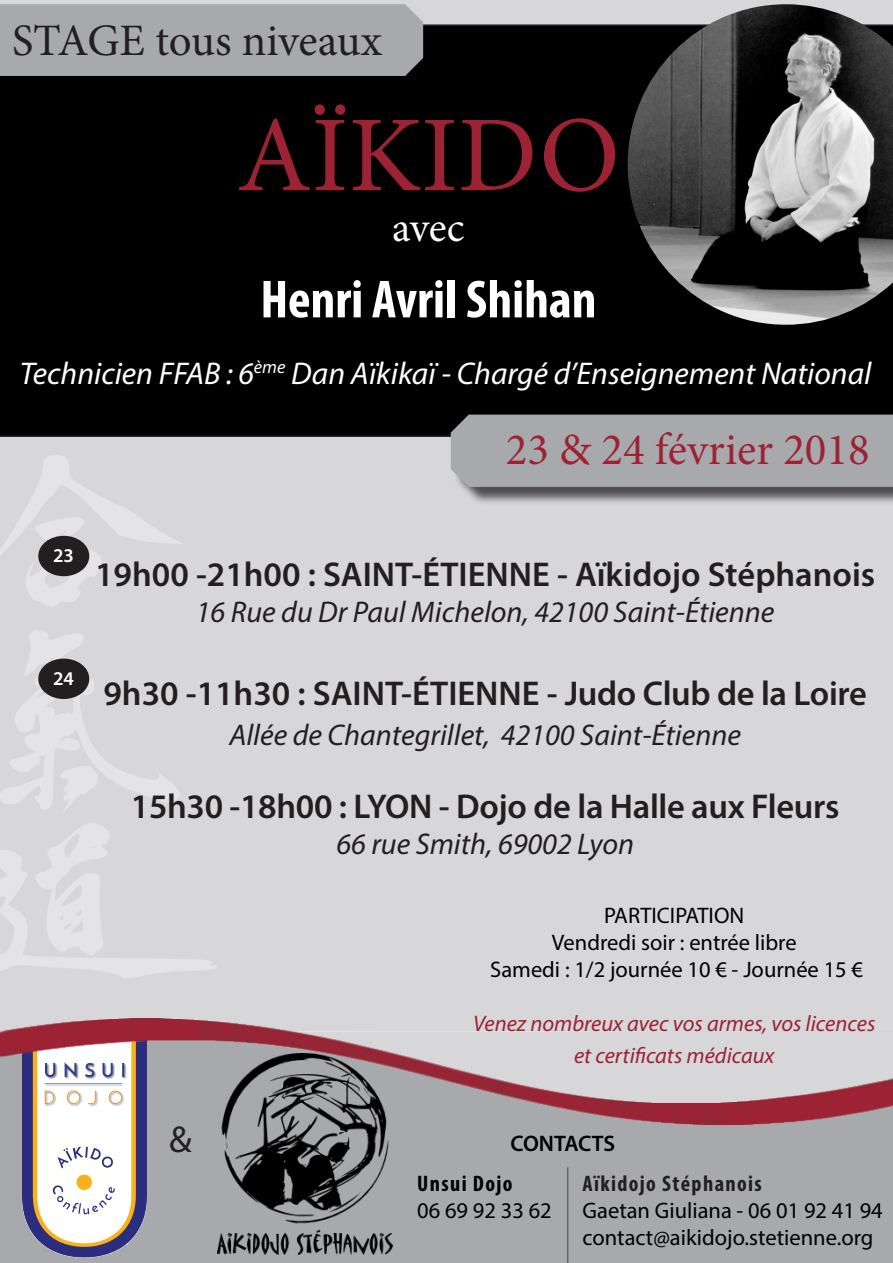
<style>
.page{position:relative;width:893px;height:1263px;background:#fff}
.page>*{position:absolute;margin:0;border:0;box-sizing:border-box;transform-origin:0 0}
.t1{font:108px "Minion Pro";color:#9d2233}
.t2{font:700 condensed 54px "Myriad Pro";color:#fff}
.t3{font:45px "Minion Pro";color:#9d2233}
.t4{font:45px "Minion Pro";letter-spacing:-.005em;color:#231f20}
.t5{font:42px "Minion Pro";color:#fff}
.t6{font:37.5px "Myriad Pro";color:#231f20}
.t7{font:600 34.5px "Myriad Pro";color:#231f20}
.t8{font:italic 31.5px "Myriad Pro";color:#fff}
.t9{font:italic 30px "Myriad Pro";color:#231f20}
.t10{font:22.5px/27px "Myriad Pro";color:#000;text-align:center}
.t11{font:italic 22.5px/32.4px "Myriad Pro";color:#9d2233;text-align:center}
.t12{font:700 condensed 22.5px "Myriad Pro";letter-spacing:.06em;color:#231f20}
.t13{font:700 condensed 22.5px "Myriad Pro";letter-spacing:.06em;color:#000}
.t14{font:600 22.5px "Myriad Pro";letter-spacing:-.01em;color:#000}
.t15{font:600 19.5px "Myriad Pro";color:#fff}
</style>
<div class="page">
<div style="left:0;top:1135px;width:893px;height:128px;background:#a8a9ad"></div>
<div style="left:0;top:0;width:893px;height:998px;background:#d7d7d9"></div>
<div style="left:0;top:24px;width:893px;height:413px;background:#000"></div>
<div style="left:453px;top:417px;width:440px;height:89px;background:#231f20;opacity:.75"></div>
<div style="left:451px;top:415px;width:442px;height:72px;background:#a8a9ad"></div>
<img style="left:0;top:455px;width:216px;height:523px">
<img style="left:22px;top:1135px;width:125px;height:128px">
<img style="left:0;top:998px;width:893px;height:137px">
<div style="left:0;top:4px;width:423px;height:72px;background:#a8a9ad"></div>
<div style="left:39px;top:536px;width:50px;height:39px;background:#231f20;border-radius:50%"></div>
<div style="left:38px;top:536px;width:51px;height:40px;border:2px solid #231f20;border-radius:50%"></div>
<div style="left:39px;top:659px;width:50px;height:39px;background:#231f20;border-radius:50%"></div>
<div style="left:38px;top:659px;width:51px;height:40px;border:2px solid #231f20;border-radius:50%"></div>
<img style="left:217px;top:1053px;width:175px;height:202px">
<img style="left:628px;top:4px;width:265px;height:321px">
<hr style="left:567px;top:1167px;width:1px;height:96px;background:#231f20">
<p class="t4" style="left:12px;top:11px;width:371px">STAGE tous niveaux</p>
<p class="t1" style="left:237px;top:83px;width:384px">AÏKIDO</p>
<p class="t5" style="left:392px;top:199px;width:74px">avec</p>
<p class="t2" style="left:260px;top:266px;width:338px">Henri Avril Shihan</p>
<p class="t8" style="left:20px;top:354px;width:853px">Technicien FFAB : 6<sup>ème</sup> Dan Aïkikaï - Chargé d’Enseignement National</p>
<p class="t3" style="left:506px;top:420px;width:365px">23 &amp; 24 février 2018</p>
<p class="t15" style="left:53px;top:543px;width:22px">23</p>
<p class="t15" style="left:53px;top:666px;width:22px">24</p>
<p class="t7" style="left:95px;top:553px;width:781px">19h00 -21h00 : SAINT-ÉTIENNE - Aïkidojo Stéphanois</p>
<p class="t9" style="left:196px;top:593px;width:580px">16 Rue du Dr Paul Michelon, 42100 Saint-Étienne</p>
<p class="t7" style="left:103px;top:671px;width:765px">9h30 -11h30 : SAINT-ÉTIENNE - Judo Club de la Loire</p>
<p class="t9" style="left:229px;top:716px;width:513px">Allée de Chantegrillet, 42100 Saint-Étienne</p>
<p class="t7" style="left:131px;top:785px;width:710px">15h30 -18h00 : LYON - Dojo de la Halle aux Fleurs</p>
<p class="t9" style="left:336px;top:826px;width:299px">66 rue Smith, 69002 Lyon</p>
<p class="t10" style="left:604px;top:901px;width:142px">PARTICIPATION</p>
<p class="t10" style="left:490px;top:928px;width:374px">Vendredi soir : entrée libre<br>Samedi : 1/2 journée 10 € - Journée 15 €</p>
<p class="t11" style="left:473px;top:1007px;width:404px">Venez nombreux avec vos armes, vos licences et certificats médicaux</p>
<p class="t6" style="left:169px;top:1116px;width:24px">&amp;</p>
<p class="t14" style="left:510px;top:1129px;width:106px">CONTACTS</p>
<p class="t13" style="left:417px;top:1170px;width:97px">Unsui Dojo</p>
<p class="t10" style="left:417px;top:1197px;width:136px">06 69 92 33 62</p>
<p class="t12" style="left:582px;top:1170px;width:181px">Aïkidojo Stéphanois</p>
<p class="t10" style="left:582px;top:1197px;width:302px">Gaetan Giuliana - 06 01 92 41 94</p>
<p class="t10" style="left:582px;top:1224px;width:292px">contact@aikidojo.stetienne.org</p>
</div>
